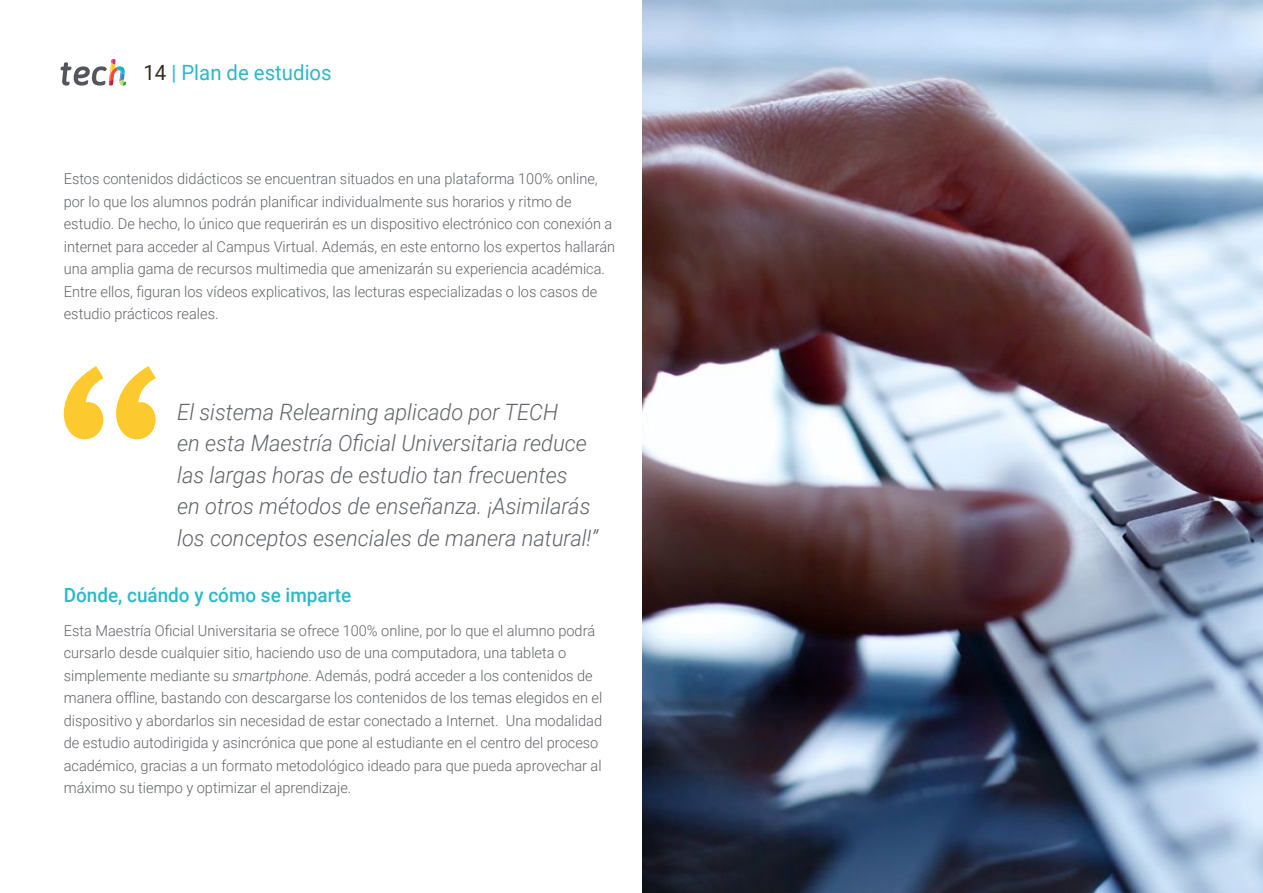
<style>
.page{position:relative;width:1263px;height:893px;background:#fff}
.page>*{position:absolute;margin:0;border:0;box-sizing:border-box;transform-origin:0 0}
.t1{font:italic 300 22.5px/31.5px "Roboto";color:#61646a}
.t2{font:21px "Roboto";color:#2db8c5}
.t3{font:500 19.5px "Roboto";color:#2db8c5}
.t4{font:300 15px/22.5px "Roboto";color:#61646a}
.s1{color:#312e20}
.s2{font-style:italic}
</style>
<div class="page">
<img style="left:642px;top:0;width:621px;height:893px">
<svg style="left:61px;top:59px;width:65px;height:27px"></svg>
<svg style="left:64px;top:366px;width:92px;height:73px"></svg>
<h2 class="t2" style="left:144px;top:57px;width:190px"><span class="s1">14</span> | Plan de estudios</h2>
<p class="t4" style="left:64px;top:167px;width:553px">Estos contenidos didácticos se encuentran situados en una plataforma 100% online, por lo que los alumnos podrán planificar individualmente sus horarios y ritmo de estudio. De hecho, lo único que requerirán es un dispositivo electrónico con conexión a internet para acceder al Campus Virtual. Además, en este entorno los expertos hallarán una amplia gama de recursos multimedia que amenizarán su experiencia académica.<br>Entre ellos, figuran los vídeos explicativos, las lecturas especializadas o los casos de estudio prácticos reales.</p>
<h1 class="t1" style="left:177px;top:395px;width:422px">El sistema Relearning aplicado por TECH<br>en esta Maestría Oficial Universitaria reduce las largas horas de estudio tan frecuentes<br>en otros métodos de enseñanza. ¡Asimilarás los conceptos esenciales de manera natural!”</h1>
<h3 class="t3" style="left:64px;top:581px;width:289px">Dónde, cuándo y cómo se imparte</h3>
<p class="t4" style="left:64px;top:619px;width:540px">Esta Maestría Oficial Universitaria se ofrece 100% online, por lo que el alumno podrá cursarlo desde cualquier sitio, haciendo uso de una computadora, una tableta o simplemente mediante su <span class="s2">smartphone</span>. Además, podrá acceder a los contenidos de manera offline, bastando con descargarse los contenidos de los temas elegidos en el dispositivo y abordarlos sin necesidad de estar conectado a Internet. Una modalidad de estudio autodirigida y asincrónica que pone al estudiante en el centro del proceso académico, gracias a un formato metodológico ideado para que pueda aprovechar al máximo su tiempo y optimizar el aprendizaje.</p>
</div>
